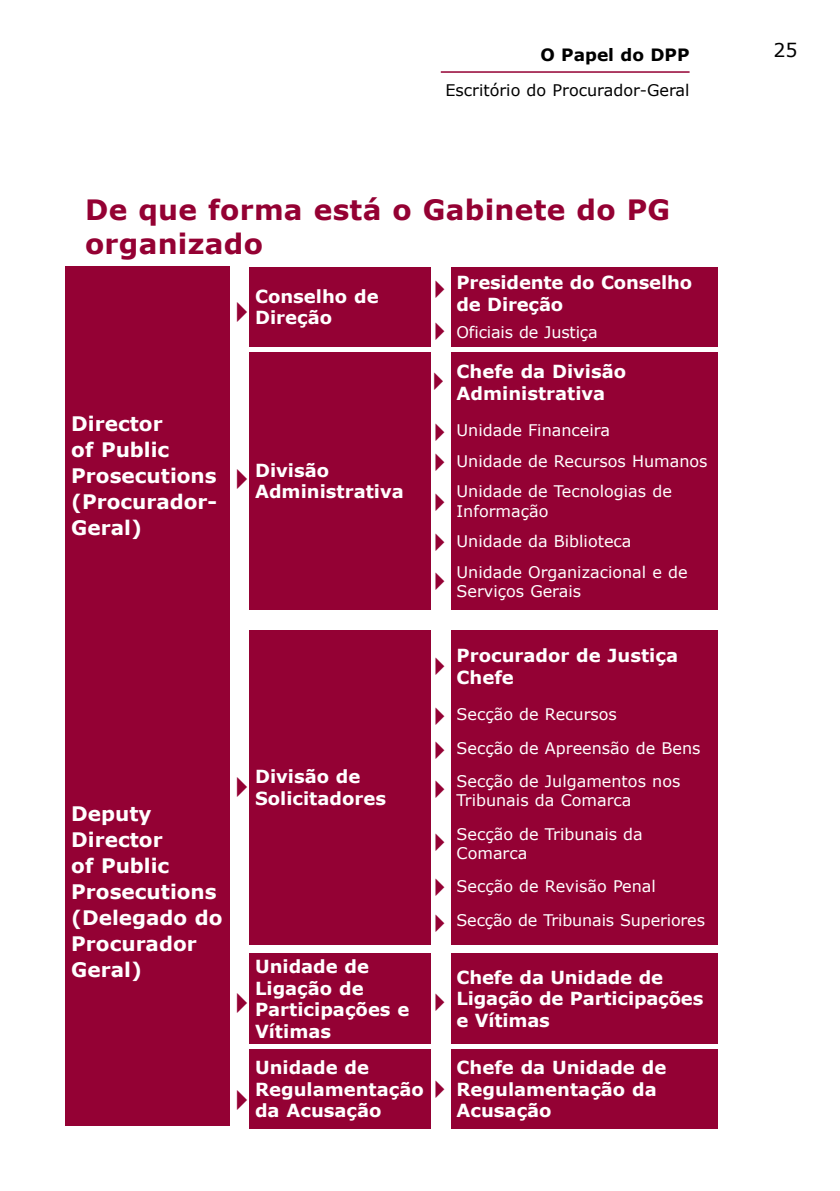
<style>
.page{position:relative;width:840px;height:1191px;background:#fff}
.page>*{position:absolute;margin:0;border:0;box-sizing:border-box;transform-origin:0 0}
.t1{font:700 28px/33.6px "Verdana";letter-spacing:.01em;color:#940133}
.t2{font:28px/39.6px "Webdings";color:#940134;text-align:justify}
.t3{font:700 20px/26px "Verdana";color:#fff}
.t4{font:19px "Verdana";color:#000}
.t5{font:700 18px/21.6px "Verdana";color:#fff}
.t6{font:700 17px "Verdana";color:#000}
.t7{font:16px/33.4px "Verdana";color:#fff}
.t8{font:16px "Verdana";color:#000}
</style>
<div class="page">
<hr style="left:440px;top:71px;width:249px;height:2px;background:#940133">
<div style="left:66px;top:267px;width:164px;height:859px;background:#940134"></div>
<div style="left:249px;top:267px;width:182px;height:79px;background:#940134"></div>
<div style="left:450px;top:267px;width:267px;height:79px;background:#940134"></div>
<div style="left:249px;top:352px;width:182px;height:257px;background:#940134"></div>
<div style="left:450px;top:352px;width:267px;height:257px;background:#940134"></div>
<div style="left:450px;top:630px;width:267px;height:314px;background:#940134"></div>
<div style="left:249px;top:630px;width:182px;height:314px;background:#940134"></div>
<div style="left:249px;top:953px;width:182px;height:90px;background:#940134"></div>
<div style="left:249px;top:1049px;width:182px;height:79px;background:#940134"></div>
<div style="left:450px;top:953px;width:267px;height:90px;background:#940134"></div>
<div style="left:450px;top:1049px;width:267px;height:79px;background:#940134"></div>
<p class="t6" style="left:540px;top:42px;width:151px">O Papel do DPP</p>
<p class="t4" style="left:773px;top:37px;width:25px">25</p>
<p class="t8" style="left:445px;top:79px;width:245px">Escritório do Procurador-Geral</p>
<h1 class="t1" style="left:85px;top:192px;width:586px">De que forma está o Gabinete do PG organizado</h1>
<p class="t3" style="left:71px;top:410px;width:147px">Director<br>of Public<br>Prosecutions (Procurador-<br>Geral)</p>
<p class="t3" style="left:71px;top:800px;width:153px">Deputy<br>Director<br>of Public<br>Prosecutions (Delegado do<br>Procurador<br>Geral)</p>
<p class="t5" style="left:255px;top:285px;width:125px">Conselho de<br>Direção</p>
<p class="t5" style="left:255px;top:459px;width:150px">Divisão<br>Administrativa</p>
<h1 class="t2" style="left:425px;top:443px;width:29px">✔ ✔ ✔ ✔</h1>
<p class="t5" style="left:456px;top:271px;width:237px">Presidente do Conselho de Direção</p>
<p class="t7" style="left:456px;top:315px;width:143px">Oficiais de Justiça</p>
<p class="t5" style="left:456px;top:361px;width:171px">Chefe da Divisão<br>Administrativa</p>
<p class="t7" style="left:456px;top:415px;width:252px;line-height:30.6px">Unidade Financeira<br>Unidade de Recursos Humanos<br>Unidade de Tecnologias de</p>
<p class="t7" style="left:456px;top:495px;width:232px;line-height:30.6px">Informação<br>Unidade da Biblioteca<br>Unidade Organizacional e de</p>
<p class="t7" style="left:456px;top:574px;width:126px">Serviços Gerais</p>
<p class="t5" style="left:255px;top:765px;width:132px">Divisão de<br>Solicitadores</p>
<p class="t5" style="left:255px;top:955px;width:156px">Unidade de<br>Ligação de<br>Participações e<br>Vítimas</p>
<p class="t5" style="left:255px;top:1056px;width:170px">Unidade de<br>Regulamentação da Acusação</p>
<p class="t5" style="left:456px;top:645px;width:223px">Procurador de Justiça<br>Chefe</p>
<p class="t7" style="left:456px;top:697px;width:245px">Secção de Recursos<br>Secção de Apreensão de Bens<br>Secção de Julgamentos nos</p>
<p class="t7" style="left:456px;top:783px;width:188px">Tribunais da Comarca<br>Secção de Tribunais da</p>
<p class="t7" style="left:456px;top:836px;width:250px">Comarca<br>Secção de Revisão Penal<br>Secção de Tribunais Superiores</p>
<p class="t5" style="left:456px;top:966px;width:248px">Chefe da Unidade de<br>Ligação de Participações e Vítimas</p>
<p class="t5" style="left:456px;top:1056px;width:211px">Chefe da Unidade de<br>Regulamentação da<br>Acusação</p>
</div>
